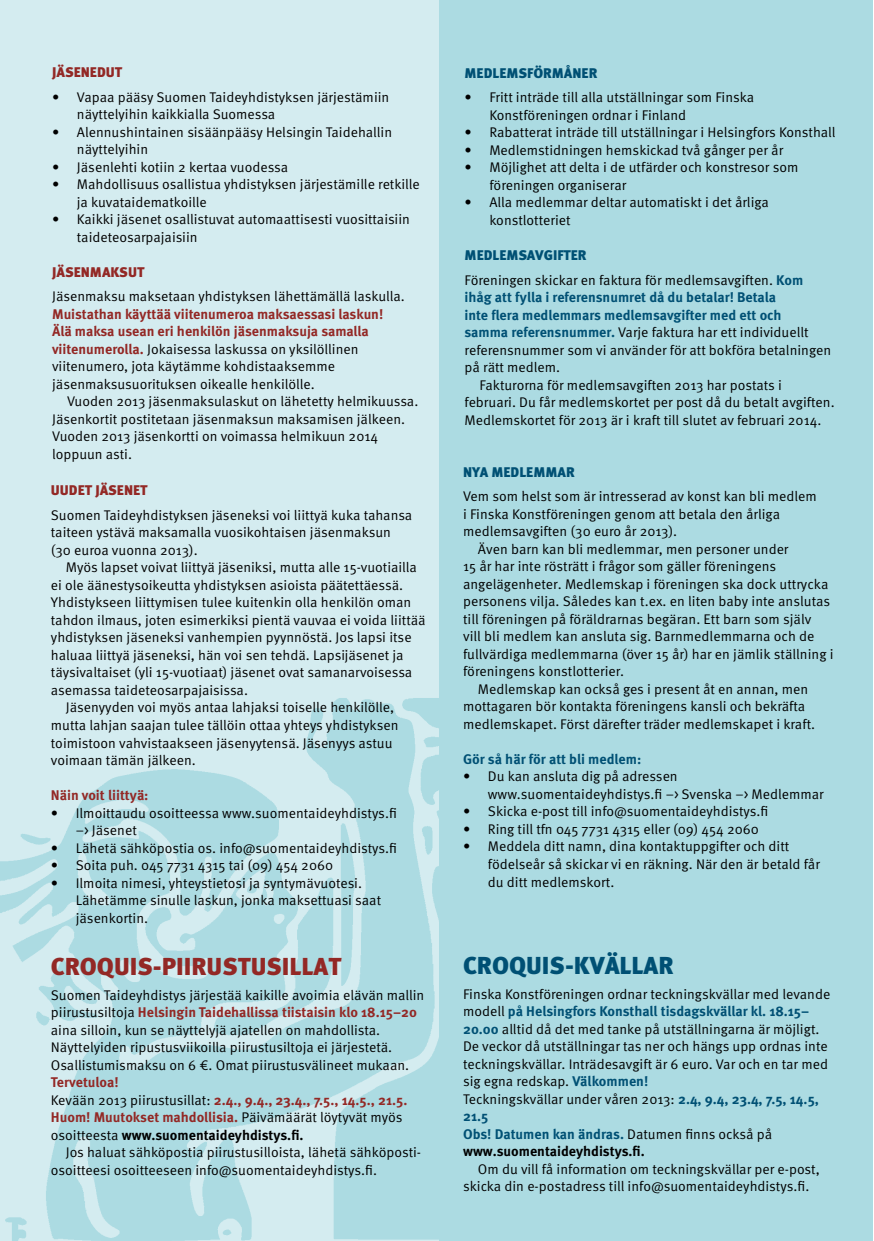
<style>
.page{position:relative;width:874px;height:1241px;background:#fff}
.page>*{position:absolute;margin:0;border:0;box-sizing:border-box;transform-origin:0 0}
.t1{font:900 24.5px "Meta Pro";color:#932825}
.t2{font:900 24.5px "Meta Pro";color:#005074}
.t3{font:14px/17.5px "Meta Pro";color:#000}
.t4{font:700 14px/17.5px "Meta Pro";color:#932825}
.t5{font:700 14px "Meta Pro";color:#005074}
.t6{font:900 14px "Meta Pro";color:#932825}
.t7{font:900 14px "Meta Pro";color:#005074}
.s1{font-weight:700;color:#932825}
.s2{font-weight:400;color:#000}
.s3{color:#000}
.s4{font-weight:900;color:#005074}
.s5{font-weight:700;color:#005074}
.s6{font-weight:700}
</style>
<div class="page">
<div style="left:0;top:0;width:448px;height:706px;background:#d4ecf0"></div>
<img style="left:0;top:698px;width:438px;height:542px">
<div style="left:438px;top:0;width:434px;height:1240px;background:#acdbe2"></div>
<p class="t6" style="left:52px;top:63px;width:72px">JÄSENEDUT</p>
<p class="t3" style="left:77px;top:88px;width:314px;text-indent:-25px">• Vapaa pääsy Suomen Taideyhdistyksen järjestämiin näyttelyihin kaikkialla Suomessa</p>
<p class="t3" style="left:77px;top:123px;width:316px;text-indent:-25px">• Alennushintainen sisäänpääsy Helsingin Taidehallin näyttelyihin</p>
<p class="t3" style="left:52px;top:158px;width:237px">• Jäsenlehti kotiin 2 kertaa vuodessa</p>
<p class="t3" style="left:77px;top:176px;width:344px;text-indent:-25px">• Mahdollisuus osallistua yhdistyksen järjestämille retkille ja kuvataidematkoille</p>
<p class="t3" style="left:77px;top:211px;width:334px;text-indent:-25px">• Kaikki jäsenet osallistuvat automaattisesti vuosittaisiin taideteosarpajaisiin</p>
<p class="t6" style="left:52px;top:263px;width:94px">JÄSENMAKSUT</p>
<p class="t3" style="left:52px;top:288px;width:354px">Jäsenmaksu maksetaan yhdistyksen lähettämällä laskulla.</p>
<p class="t3" style="left:52px;top:305px;width:332px"><span class="s1">Muistathan käyttää viitenumeroa maksaessasi laskun!<br>Älä maksa usean eri henkilön jäsenmaksuja samalla viitenumerolla.</span> Jokaisessa laskussa on yksilöllinen viitenumero, jota käytämme kohdistaaksemme jäsenmaksusuorituksen oikealle henkilölle.</p>
<p class="t3" style="left:52px;top:393px;width:367px;text-indent:15px">Vuoden 2013 jäsenmaksulaskut on lähetetty helmikuussa.<br>Jäsenkortit postitetaan jäsenmaksun maksamisen jälkeen.<br>Vuoden 2013 jäsenkortti on voimassa helmikuun 2014 loppuun asti.</p>
<p class="t6" style="left:51px;top:481px;width:98px">UUDET JÄSENET</p>
<p class="t3" style="left:51px;top:506px;width:363px">Suomen Taideyhdistyksen jäseneksi voi liittyä kuka tahansa taiteen ystävä maksamalla vuosikohtaisen jäsenmaksun (30 euroa vuonna 2013).</p>
<p class="t3" style="left:66px;top:559px;width:352px">Myös lapset voivat liittyä jäseniksi, mutta alle 15-vuotiailla</p>
<p class="t3" style="left:51px;top:576px;width:353px">ei ole äänestysoikeutta yhdistyksen asioista päätettäessä.</p>
<p class="t3" style="left:51px;top:594px;width:361px">Yhdistykseen liittymisen tulee kuitenkin olla henkilön oman</p>
<p class="t3" style="left:51px;top:611px;width:376px">tahdon ilmaus, joten esimerkiksi pientä vauvaa ei voida liittää</p>
<p class="t3" style="left:51px;top:629px;width:362px">yhdistyksen jäseneksi vanhempien pyynnöstä. Jos lapsi itse</p>
<p class="t3" style="left:51px;top:646px;width:354px">haluaa liittyä jäseneksi, hän voi sen tehdä. Lapsijäsenet ja</p>
<p class="t3" style="left:51px;top:664px;width:363px">täysivaltaiset (yli 15-vuotiaat) jäsenet ovat samanarvoisessa</p>
<p class="t3" style="left:51px;top:681px;width:198px">asemassa taideteosarpajaisissa.</p>
<p class="t3" style="left:66px;top:699px;width:330px">Jäsenyyden voi myös antaa lahjaksi toiselle henkilölle,</p>
<p class="t3" style="left:51px;top:716px;width:349px">mutta lahjan saajan tulee tällöin ottaa yhteys yhdistyksen</p>
<p class="t3" style="left:51px;top:734px;width:343px">toimistoon vahvistaakseen jäsenyytensä. Jäsenyys astuu</p>
<p class="t3" style="left:51px;top:751px;width:146px">voimaan tämän jälkeen.</p>
<p class="t4" style="left:51px;top:786px;width:99px">Näin voit liittyä:</p>
<p class="t3" style="left:76px;top:804px;width:322px;text-indent:-25px">• Ilmoittaudu osoitteessa www.suomentaideyhdistys.fi –&gt; Jäsenet</p>
<p class="t3" style="left:51px;top:839px;width:347px">• Lähetä sähköpostia os. info@suomentaideyhdistys.fi</p>
<p class="t3" style="left:51px;top:856px;width:284px">• Soita puh. 045 7731 4315 tai (09) 454 2060</p>
<p class="t3" style="left:76px;top:874px;width:307px;text-indent:-25px">• Ilmoita nimesi, yhteystietosi ja syntymävuotesi.<br>Lähetämme sinulle laskun, jonka maksettuasi saat jäsenkortin.</p>
<h1 class="t1" style="left:51px;top:951px;width:292px">CROQUIS-PIIRUSTUSILLAT</h1>
<p class="t3" style="left:51px;top:986px;width:375px">Suomen Taideyhdistys järjestää kaikille avoimia elävän mallin piirustusiltoja <span class="s1">Helsingin Taidehallissa tiistaisin klo 18.15–20 </span>aina silloin, kun se näyttelyjä ajatellen on mahdollista.<br>Näyttelyiden ripustusviikoilla piirustusiltoja ei järjestetä.<br>Osallistumismaksu on 6 €. Omat piirustusvälineet mukaan.</p>
<p class="t4" style="left:51px;top:1073px;width:358px">Tervetuloa!<br><span class="s2">Kevään 2013 piirustusillat:</span> 2.4., 9.4., 23.4., 7.5., 14.5., 21.5.<br>Huom! Muutokset mahdollisia. <span class="s2">Päivämäärät löytyvät myös osoitteesta</span> <span class="s3">www.suomentaideyhdistys.fi.</span></p>
<p class="t3" style="left:51px;top:1143px;width:371px;text-indent:15px">Jos haluat sähköpostia piirustusilloista, lähetä sähköposti&shy;osoitteesi osoitteeseen info@suomentaideyhdistys.fi.</p>
<p class="t7" style="left:464px;top:64px;width:134px">MEDLEMSFÖRMÅNER</p>
<p class="t3" style="left:489px;top:89px;width:266px;text-indent:-25px">• Fritt inträde till alla utställningar som Finska<br>Konstföreningen ordnar i Finland</p>
<p class="t3" style="left:464px;top:124px;width:372px">• Rabatterat inträde till utställningar i Helsingfors Konsthall</p>
<p class="t3" style="left:464px;top:142px;width:320px">• Medlemstidningen hemskickad två gånger per år</p>
<p class="t3" style="left:489px;top:159px;width:310px;text-indent:-25px">• Möjlighet att delta i de utfärder och konstresor som föreningen organiserar</p>
<p class="t3" style="left:489px;top:194px;width:281px;text-indent:-25px">• Alla medlemmar deltar automatiskt i det årliga konstlotteriet</p>
<p class="t3" style="left:464px;top:243px;width:340px;line-height:24.5px"><span class="s4">MEDLEMSAVGIFTER<br></span>Föreningen skickar en faktura för medlemsavgiften. <span class="s5">Kom</span></p>
<p class="t5" style="left:464px;top:288px;width:313px">ihåg att fylla i referensnumret då du betalar! Betala</p>
<p class="t5" style="left:464px;top:306px;width:318px">inte flera medlemmars medlemsavgifter med ett och</p>
<p class="t3" style="left:464px;top:324px;width:345px"><span class="s5">samma referensnummer.</span> Varje faktura har ett individuellt</p>
<p class="t3" style="left:464px;top:341px;width:368px">referensnummer som vi använder för att bokföra betalningen</p>
<p class="t3" style="left:464px;top:359px;width:97px">på rätt medlem.</p>
<p class="t3" style="left:479px;top:376px;width:304px">Fakturorna för medlemsavgiften 2013 har postats i</p>
<p class="t3" style="left:464px;top:394px;width:371px">februari. Du får medlemskortet per post då du betalt avgiften.</p>
<p class="t3" style="left:464px;top:411px;width:358px">Medlemskortet för 2013 är i kraft till slutet av februari 2014.</p>
<p class="t7" style="left:463px;top:463px;width:113px">NYA MEDLEMMAR</p>
<p class="t3" style="left:463px;top:488px;width:355px">Vem som helst som är intresserad av konst kan bli medlem</p>
<p class="t3" style="left:463px;top:505px;width:318px">i Finska Konstföreningen genom att betala den årliga</p>
<p class="t3" style="left:463px;top:523px;width:215px">medlemsavgiften (30 euro år 2013).</p>
<p class="t3" style="left:477px;top:540px;width:312px">Även barn kan bli medlemmar, men personer under</p>
<p class="t3" style="left:463px;top:558px;width:314px">15 år har inte rösträtt i frågor som gäller föreningens</p>
<p class="t3" style="left:463px;top:575px;width:367px">angelägenheter. Medlemskap i föreningen ska dock uttrycka</p>
<p class="t3" style="left:463px;top:593px;width:368px">personens vilja. Således kan t.ex. en liten baby inte anslutas</p>
<p class="t3" style="left:463px;top:610px;width:350px">till föreningen på föräldrarnas begäran. Ett barn som själv</p>
<p class="t3" style="left:463px;top:628px;width:353px">vill bli medlem kan ansluta sig. Barnmedlemmarna och de</p>
<p class="t3" style="left:463px;top:645px;width:372px">fullvärdiga medlemmarna (över 15 år) har en jämlik ställning i</p>
<p class="t3" style="left:463px;top:663px;width:163px">föreningens konstlotterier.</p>
<p class="t3" style="left:477px;top:680px;width:332px">Medlemskap kan också ges i present åt en annan, men</p>
<p class="t3" style="left:463px;top:698px;width:343px">mottagaren bör kontakta föreningens kansli och bekräfta</p>
<p class="t3" style="left:463px;top:715px;width:353px">medlemskapet. Först därefter träder medlemskapet i kraft.</p>
<p class="t5" style="left:463px;top:750px;width:180px">Gör så här för att bli medlem:</p>
<p class="t3" style="left:487px;top:768px;width:337px;text-indent:-25px">• Du kan ansluta dig på adressen www.suomentaideyhdistys.fi –&gt; Svenska –&gt; Medlemmar</p>
<p class="t3" style="left:463px;top:803px;width:307px">• Skicka e-post till info@suomentaideyhdistys.fi</p>
<p class="t3" style="left:463px;top:820px;width:297px">• Ring till tfn 045 7731 4315 eller (09) 454 2060</p>
<p class="t3" style="left:487px;top:838px;width:333px;text-indent:-25px">• Meddela ditt namn, dina kontaktuppgifter och ditt födelseår så skickar vi en räkning. När den är betald får du ditt medlemskort.</p>
<h1 class="t2" style="left:463px;top:949px;width:126px">CROQUIS-KVÄLLAR</h1>
<p class="t3" style="left:463px;top:985px;width:368px">Finska Konstföreningen ordnar teckningskvällar med levande modell <span class="s5">på Helsingfors Konsthall tisdagskvällar kl. 18.15– 20.00</span> alltid då det med tanke på utställningarna är möjligt.<br>De veckor då utställningar tas ner och hängs upp ordnas inte teckningskvällar. Inträdesavgift är 6 euro. Var och en tar med sig egna redskap. <span class="s5">Välkommen!<br></span>Teckningskvällar under våren 2013: <span class="s5">2.4, 9.4, 23.4, 7.5, 14.5, 21.5<br>Obs! Datumen kan ändras.</span> Datumen finns också på <span class="s6">www.suomentaideyhdistys.fi.</span></p>
<p class="t3" style="left:463px;top:1160px;width:358px;text-indent:15px">Om du vill få information om teckningskvällar per e-post, skicka din e-postadress till info@suomentaideyhdistys.fi.</p>
</div>
